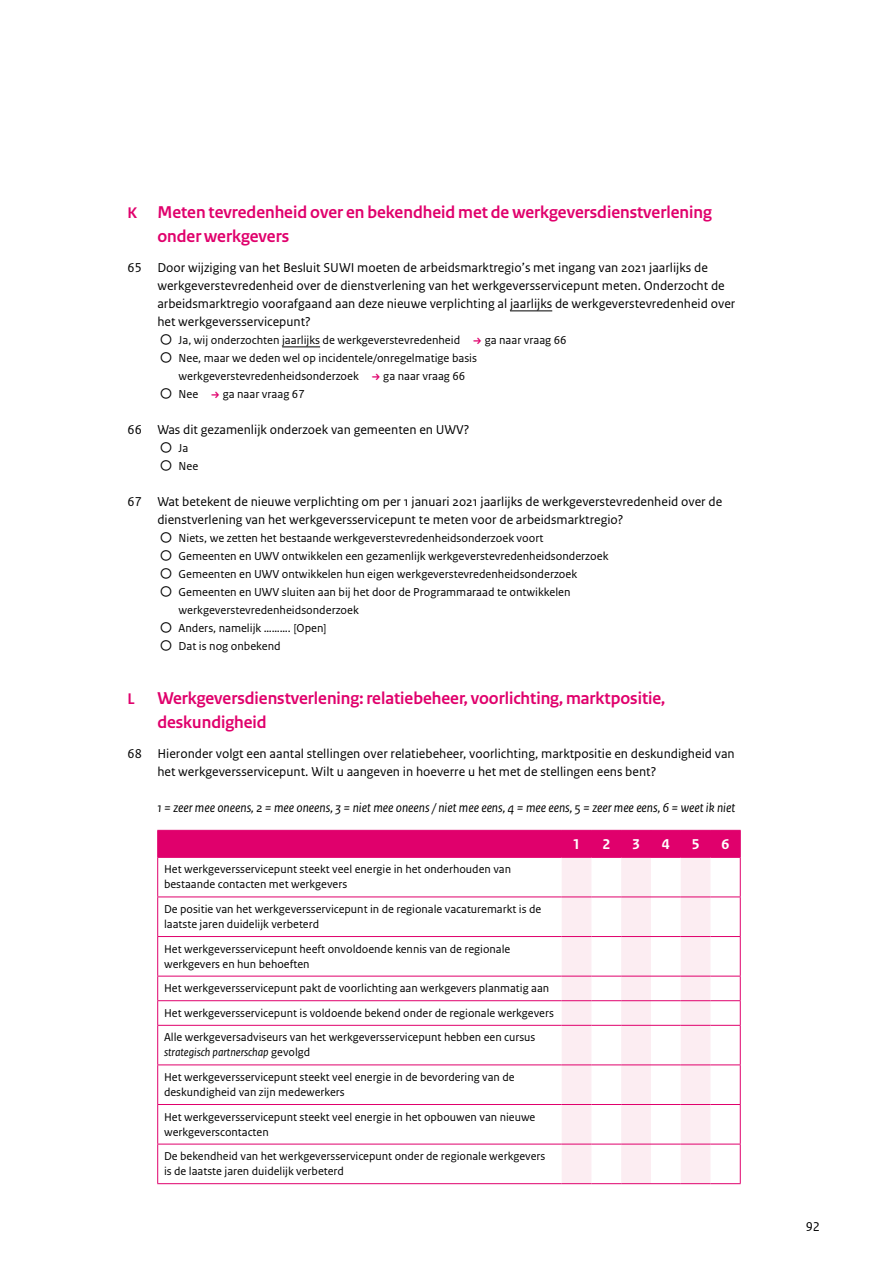
<style>
.page{position:relative;width:893px;height:1263px;background:#fff}
.page>*{position:absolute;margin:0;border:0;box-sizing:border-box;transform-origin:0 0}
.t1{font:700 18px/24px "Rijksoverheid Sans Heading";color:#e0006c}
.t2{font:700 16.2px "Rijksoverheid Sans Heading";color:#e0006c}
.t3{font:700 15px "Rijksoverheid Sans Text";color:#fff}
.t4{font:13.5px/18px "Rijksoverheid Sans Text";color:#000}
.t5{font:italic 13.5px "Rijksoverheid Sans Text";color:#000}
.t6{font:12.15px/18px "Rijksoverheid Sans Text";color:#000}
.t7{font:12px/24.6px "Rijksoverheid Sans Text";color:#000}
.s1{font-size:16.2px}
.s2{font-style:italic}
</style>
<div class="page">
<hr style="left:510px;top:311px;width:42px;height:1px;background:#000">
<hr style="left:282px;top:347px;width:38px;height:1px;background:#000">
<svg style="left:562px;top:858px;width:148px;height:325px;fill:#fcedf2"></svg>
<hr style="left:157px;top:858px;width:1px;height:38px;background:#e0006c">
<svg style="left:157px;top:830px;width:584px;height:28px;background:#e0016c"></svg>
<hr style="left:710px;top:857px;width:31px;height:1px;background:#e0006c">
<hr style="left:740px;top:858px;width:1px;height:38px;background:#e0006c">
<hr style="left:157px;top:896px;width:405px;height:1px;background:#e0006c">
<hr style="left:157px;top:897px;width:1px;height:39px;background:#e0006c">
<svg style="left:562px;top:896px;width:29px;height:1px"></svg>
<hr style="left:591px;top:896px;width:30px;height:1px;background:#e0006c">
<hr style="left:621px;top:896px;width:30px;height:1px;background:#e0006c">
<hr style="left:651px;top:896px;width:30px;height:1px;background:#e0006c">
<svg style="left:681px;top:896px;width:29px;height:1px"></svg>
<hr style="left:710px;top:896px;width:31px;height:1px;background:#e0006c">
<hr style="left:740px;top:897px;width:1px;height:39px;background:#e0006c">
<hr style="left:157px;top:936px;width:405px;height:1px;background:#e0006c">
<hr style="left:157px;top:937px;width:1px;height:39px;background:#e0006c">
<svg style="left:562px;top:936px;width:29px;height:1px"></svg>
<hr style="left:591px;top:936px;width:30px;height:1px;background:#e0006c">
<hr style="left:621px;top:936px;width:30px;height:1px;background:#e0006c">
<hr style="left:651px;top:936px;width:30px;height:1px;background:#e0006c">
<svg style="left:681px;top:936px;width:29px;height:1px"></svg>
<hr style="left:710px;top:936px;width:31px;height:1px;background:#e0006c">
<hr style="left:740px;top:937px;width:1px;height:39px;background:#e0006c">
<hr style="left:157px;top:976px;width:405px;height:1px;background:#e0006c">
<svg style="left:562px;top:976px;width:29px;height:1px"></svg>
<hr style="left:591px;top:976px;width:30px;height:1px;background:#e0006c">
<hr style="left:621px;top:976px;width:30px;height:1px;background:#e0006c">
<hr style="left:651px;top:976px;width:30px;height:1px;background:#e0006c">
<svg style="left:681px;top:976px;width:29px;height:1px"></svg>
<hr style="left:710px;top:976px;width:31px;height:1px;background:#e0006c">
<hr style="left:157px;top:1000px;width:405px;height:1px;background:#e0006c">
<svg style="left:157px;top:976px;width:1px;height:49px"></svg>
<svg style="left:562px;top:1000px;width:29px;height:1px"></svg>
<hr style="left:591px;top:1000px;width:30px;height:1px;background:#e0006c">
<hr style="left:621px;top:1000px;width:30px;height:1px;background:#e0006c">
<hr style="left:651px;top:1000px;width:30px;height:1px;background:#e0006c">
<svg style="left:681px;top:1000px;width:29px;height:1px"></svg>
<hr style="left:710px;top:1000px;width:31px;height:1px;background:#e0006c">
<svg style="left:740px;top:976px;width:1px;height:49px"></svg>
<hr style="left:157px;top:1025px;width:405px;height:1px;background:#e0006c">
<hr style="left:157px;top:1026px;width:1px;height:38px;background:#e0006c">
<svg style="left:562px;top:1025px;width:29px;height:1px"></svg>
<hr style="left:591px;top:1025px;width:30px;height:1px;background:#e0006c">
<hr style="left:621px;top:1025px;width:30px;height:1px;background:#e0006c">
<hr style="left:651px;top:1025px;width:30px;height:1px;background:#e0006c">
<svg style="left:681px;top:1025px;width:29px;height:1px"></svg>
<hr style="left:710px;top:1025px;width:31px;height:1px;background:#e0006c">
<hr style="left:740px;top:1026px;width:1px;height:38px;background:#e0006c">
<hr style="left:157px;top:1064px;width:405px;height:1px;background:#e0006c">
<hr style="left:157px;top:1065px;width:1px;height:39px;background:#e0006c">
<svg style="left:562px;top:1064px;width:29px;height:1px"></svg>
<hr style="left:591px;top:1064px;width:30px;height:1px;background:#e0006c">
<hr style="left:621px;top:1064px;width:30px;height:1px;background:#e0006c">
<hr style="left:651px;top:1064px;width:30px;height:1px;background:#e0006c">
<svg style="left:681px;top:1064px;width:29px;height:1px"></svg>
<hr style="left:710px;top:1064px;width:31px;height:1px;background:#e0006c">
<hr style="left:740px;top:1065px;width:1px;height:39px;background:#e0006c">
<hr style="left:157px;top:1104px;width:405px;height:1px;background:#e0006c">
<hr style="left:157px;top:1105px;width:1px;height:39px;background:#e0006c">
<svg style="left:562px;top:1104px;width:29px;height:1px"></svg>
<hr style="left:591px;top:1104px;width:30px;height:1px;background:#e0006c">
<hr style="left:621px;top:1104px;width:30px;height:1px;background:#e0006c">
<hr style="left:651px;top:1104px;width:30px;height:1px;background:#e0006c">
<svg style="left:681px;top:1104px;width:29px;height:1px"></svg>
<hr style="left:710px;top:1104px;width:31px;height:1px;background:#e0006c">
<hr style="left:740px;top:1105px;width:1px;height:39px;background:#e0006c">
<hr style="left:157px;top:1144px;width:405px;height:1px;background:#e0006c">
<hr style="left:157px;top:1144px;width:1px;height:39px;background:#e0006c">
<svg style="left:562px;top:1144px;width:29px;height:1px"></svg>
<hr style="left:591px;top:1144px;width:30px;height:1px;background:#e0006c">
<hr style="left:621px;top:1144px;width:30px;height:1px;background:#e0006c">
<hr style="left:651px;top:1144px;width:30px;height:1px;background:#e0006c">
<svg style="left:681px;top:1144px;width:29px;height:1px"></svg>
<hr style="left:710px;top:1144px;width:31px;height:1px;background:#e0006c">
<hr style="left:740px;top:1144px;width:1px;height:39px;background:#e0006c">
<hr style="left:157px;top:1183px;width:405px;height:1px;background:#e0006c">
<svg style="left:562px;top:1183px;width:29px;height:1px"></svg>
<hr style="left:591px;top:1183px;width:30px;height:1px;background:#e0006c">
<hr style="left:621px;top:1183px;width:30px;height:1px;background:#e0006c">
<hr style="left:651px;top:1183px;width:30px;height:1px;background:#e0006c">
<svg style="left:681px;top:1183px;width:29px;height:1px"></svg>
<hr style="left:710px;top:1183px;width:31px;height:1px;background:#e0006c">
<h1 class="t1" style="left:157px;top:200px;width:556px;text-indent:-30px"><span class="s1">K</span> Meten tevredenheid over en bekendheid met de werkgeversdienstverlening onder werkgevers</h1>
<p class="t4" style="left:157px;top:259px;width:579px;text-indent:-30px">65 Door wijziging van het Besluit SUWI moeten de arbeidsmarktregio’s met ingang van 2021 jaarlijks de werkgeverstevredenheid over de dienstverlening van het werkgeversservicepunt meten. Onderzocht de arbeidsmarktregio voorafgaand aan deze nieuwe verplichting al jaarlijks de werkgeverstevredenheid over het werkgeversservicepunt?</p>
<p class="t6" style="left:179px;top:331px;width:283px">Ja, wij onderzochten jaarlijks de werkgeverstevredenheid</p>
<p class="t6" style="left:485px;top:331px;width:84px">ga naar vraag 66</p>
<p class="t6" style="left:179px;top:349px;width:300px">Nee, maar we deden wel op incidentele/onregelmatige basis werkgeverstevredenheidsonderzoek</p>
<p class="t6" style="left:383px;top:367px;width:84px">ga naar vraag 66</p>
<p class="t6" style="left:179px;top:385px;width:21px">Nee</p>
<p class="t6" style="left:223px;top:385px;width:84px">ga naar vraag 67</p>
<p class="t4" style="left:128px;top:421px;width:344px">66 Was dit gezamenlijk onderzoek van gemeenten en UWV?</p>
<p class="t6" style="left:179px;top:439px;width:21px">Ja<br>Nee</p>
<p class="t4" style="left:157px;top:493px;width:566px;text-indent:-30px">67 Wat betekent de nieuwe verplichting om per 1 januari 2021 jaarlijks de werkgeverstevredenheid over de dienstverlening van het werkgeversservicepunt te meten voor de arbeidsmarktregio?</p>
<p class="t6" style="left:179px;top:529px;width:431px">Niets, we zetten het bestaande werkgeverstevredenheidsonderzoek voort<br>Gemeenten en UWV ontwikkelen een gezamenlijk werkgeverstevredenheidsonderzoek Gemeenten en UWV ontwikkelen hun eigen werkgeverstevredenheidsonderzoek Gemeenten en UWV sluiten aan bij het door de Programmaraad te ontwikkelen werkgeverstevredenheidsonderzoek<br>Anders, namelijk ………. [Open]<br>Dat is nog onbekend</p>
<h2 class="t2" style="left:128px;top:689px;width:9px">L</h2>
<h1 class="t1" style="left:157px;top:686px;width:509px">Werkgeversdienstverlening: relatiebeheer, voorlichting, marktpositie, deskundigheid</h1>
<p class="t4" style="left:157px;top:745px;width:579px;text-indent:-30px">68 Hieronder volgt een aantal stellingen over relatiebeheer, voorlichting, marktpositie en deskundigheid van het werkgeversservicepunt. Wilt u aangeven in hoeverre u het met de stellingen eens bent?</p>
<p class="t5" style="left:157px;top:800px;width:579px">1 = zeer mee oneens, 2 = mee oneens, 3 = niet mee oneens / niet mee eens, 4 = mee eens, 5 = zeer mee eens, 6 = weet ik niet</p>
<p class="t3" style="left:573px;top:835px;width:9px">1</p>
<p class="t3" style="left:602px;top:835px;width:9px">2</p>
<p class="t3" style="left:632px;top:835px;width:9px">3</p>
<p class="t3" style="left:662px;top:835px;width:9px">4</p>
<p class="t3" style="left:692px;top:835px;width:9px">5</p>
<p class="t3" style="left:721px;top:835px;width:9px">6</p>
<p class="t7" style="left:164px;top:862px;width:349px;line-height:15px">Het werkgeversservicepunt steekt veel energie in het onderhouden van bestaande contacten met werkgevers</p>
<p class="t7" style="left:164px;top:902px;width:379px;line-height:15px">De positie van het werkgeversservicepunt in de regionale vacaturemarkt is de laatste jaren duidelijk verbeterd</p>
<p class="t7" style="left:164px;top:941px;width:348px;line-height:15px">Het werkgeversservicepunt heeft onvoldoende kennis van de regionale werkgevers en hun behoeften</p>
<p class="t7" style="left:164px;top:976px;width:391px">Het werkgeversservicepunt pakt de voorlichting aan werkgevers planmatig aan<br>Het werkgeversservicepunt is voldoende bekend onder de regionale werkgevers<br>Alle werkgeversadviseurs van het werkgeversservicepunt hebben een cursus</p>
<p class="t7" style="left:164px;top:1040px;width:352px"><span class="s2">strategisch partnerschap</span> gevolgd<br>Het werkgeversservicepunt steekt veel energie in de bevordering van de</p>
<p class="t7" style="left:164px;top:1080px;width:373px">deskundigheid van zijn medewerkers<br>Het werkgeversservicepunt steekt veel energie in het opbouwen van nieuwe</p>
<p class="t7" style="left:164px;top:1119px;width:383px">werkgeverscontacten<br>De bekendheid van het werkgeversservicepunt onder de regionale werkgevers</p>
<p class="t7" style="left:164px;top:1159px;width:181px">is de laatste jaren duidelijk verbeterd</p>
<p class="t4" style="left:806px;top:1218px;width:16px">92</p>
</div>
